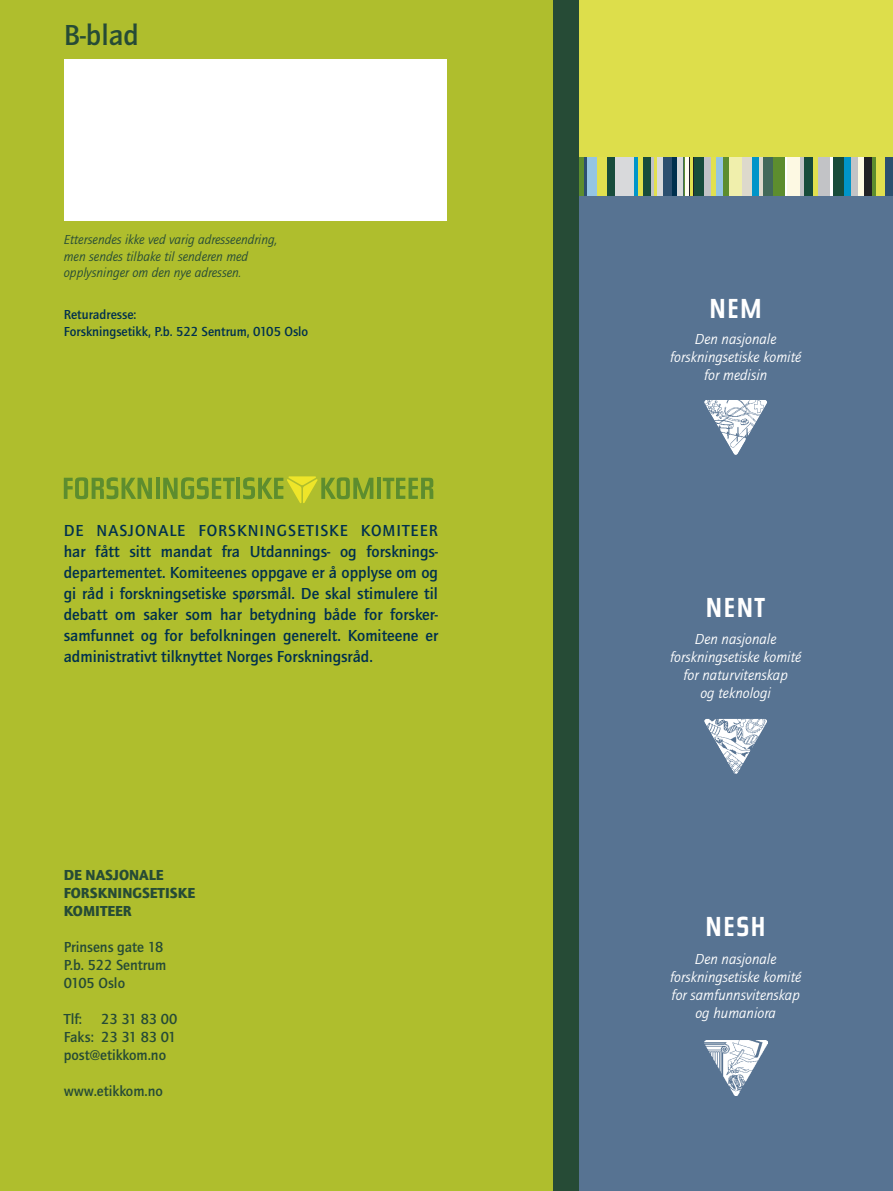
<style>
.page{position:relative;width:893px;height:1191px;background:#fff}
.page>*{position:absolute;margin:0;border:0;box-sizing:border-box;transform-origin:0 0}
.t1{font:700 30px "Quay Itc T";color:#264b36}
.t2{font:700 27px "Steile Futura BQ";letter-spacing:.08em;color:#fff}
.t3{font:700 16.5px/21px "Quay Itc T";color:#00304e;text-align:justify}
.t4{font:italic 15px "Quay Itc T";color:#fff}
.t5{font:700 15px "Quay Itc T";color:#264b36}
.t6{font:900 15px "Quay Itc T";color:#264b36}
.t7{font:italic 13.5px "Quay Itc T";color:#264b36}
.t8{font:700 13.5px "Quay Itc T";color:#00304e}
</style>
<div class="page">
<div style="left:570px;top:181px;width:323px;height:1010px;background:#577392"></div>
<div style="left:571px;top:0;width:322px;height:159px;background:#ddde4b"></div>
<div style="left:0;top:0;width:553px;height:1191px;background:#afbe2d"></div>
<div style="left:64px;top:60px;width:382px;height:161px;background:#fff"></div>
<svg style="left:578px;top:157px;width:6px;height:39px"></svg>
<div style="left:585px;top:157px;width:14px;height:39px;background:#95c5e3"></div>
<hr style="left:584px;top:157px;width:3px;height:39px;background:#2c4f6f">
<div style="left:597px;top:157px;width:9px;height:39px;background:#e1e04f"></div>
<div style="left:606px;top:157px;width:9px;height:39px;background:#184c3b"></div>
<div style="left:615px;top:157px;width:21px;height:39px;background:#d8d9db"></div>
<hr style="left:634px;top:157px;width:4px;height:39px;background:#0095c9">
<div style="left:638px;top:157px;width:5px;height:39px;background:#e1e04f"></div>
<div style="left:643px;top:157px;width:8px;height:39px;background:#184c3b"></div>
<hr style="left:651px;top:157px;width:3px;height:39px;background:#c2c3c6">
<hr style="left:654px;top:157px;width:3px;height:39px;background:#e1e04f">
<div style="left:657px;top:157px;width:6px;height:39px;background:#d8d9db"></div>
<div style="left:663px;top:157px;width:9px;height:39px;background:#2c4f6f"></div>
<div style="left:672px;top:157px;width:5px;height:39px;background:#00304e"></div>
<div style="left:677px;top:157px;width:6px;height:39px;background:#d8d9db"></div>
<hr style="left:683px;top:157px;width:1px;height:39px;background:#42695a">
<hr style="left:684px;top:157px;width:2px;height:39px;background:#5d8d2e">
<hr style="left:686px;top:157px;width:3px;height:39px;background:#fefcf1">
<hr style="left:689px;top:157px;width:1px;height:39px;background:#212125">
<hr style="left:690px;top:157px;width:3px;height:39px;background:#e1e04f">
<hr style="left:693px;top:157px;width:2px;height:39px;background:#212125">
<div style="left:695px;top:157px;width:9px;height:39px;background:#184c3b"></div>
<div style="left:704px;top:157px;width:7px;height:39px;background:#c2c3c6"></div>
<div style="left:711px;top:157px;width:5px;height:39px;background:#e1e04f"></div>
<div style="left:716px;top:157px;width:7px;height:39px;background:#95c5e3"></div>
<div style="left:723px;top:157px;width:6px;height:39px;background:#5d8d2e"></div>
<div style="left:729px;top:157px;width:13px;height:39px;background:#f0efac"></div>
<div style="left:742px;top:157px;width:10px;height:39px;background:#ddd9cc"></div>
<div style="left:752px;top:157px;width:7px;height:39px;background:#0095c9"></div>
<div style="left:759px;top:157px;width:15px;height:39px;background:#42695a"></div>
<div style="left:773px;top:157px;width:15px;height:39px;background:#5d8d2e"></div>
<hr style="left:759px;top:157px;width:3px;height:39px;background:#ddd9cc">
<hr style="left:785px;top:157px;width:3px;height:39px;background:#fff">
<div style="left:788px;top:157px;width:12px;height:39px;background:#fdf9e3"></div>
<hr style="left:800px;top:157px;width:4px;height:39px;background:#c2c3c6">
<div style="left:804px;top:157px;width:9px;height:39px;background:#184c3b"></div>
<div style="left:813px;top:157px;width:5px;height:39px;background:#e1e04f"></div>
<div style="left:818px;top:157px;width:12px;height:39px;background:#c2c3c6"></div>
<hr style="left:830px;top:157px;width:3px;height:39px;background:#fff">
<div style="left:833px;top:157px;width:12px;height:39px;background:#184c3b"></div>
<div style="left:845px;top:157px;width:6px;height:39px;background:#0095c9"></div>
<div style="left:851px;top:157px;width:7px;height:39px;background:#c2c3c6"></div>
<div style="left:858px;top:157px;width:6px;height:39px;background:#fdf9e3"></div>
<div style="left:864px;top:157px;width:8px;height:39px;background:#212125"></div>
<hr style="left:872px;top:157px;width:4px;height:39px;background:#5d8d2e">
<div style="left:876px;top:157px;width:9px;height:39px;background:#e1e04f"></div>
<div style="left:885px;top:157px;width:8px;height:39px;background:#2c4f6f"></div>
<div style="left:553px;top:0;width:25px;height:1191px;background:#264b36"></div>
<img style="left:704px;top:1040px;width:63px;height:55px">
<img style="left:704px;top:719px;width:63px;height:55px">
<img style="left:704px;top:400px;width:63px;height:55px">
<svg style="left:64px;top:477px;width:88px;height:22px;background:#82a32d"></svg>
<hr style="left:156px;top:478px;width:4px;height:21px;background:#5d8d2e">
<svg style="left:163px;top:477px;width:72px;height:22px;background:#85a52d"></svg>
<hr style="left:236px;top:478px;width:4px;height:21px;background:#5d8d2e">
<hr style="left:377px;top:478px;width:4px;height:21px;background:#5d8d2e">
<svg style="left:383px;top:478px;width:50px;height:21px"></svg>
<svg style="left:243px;top:476px;width:130px;height:27px;background:#9db32c"></svg>
<p class="t1" style="left:64px;top:17px;width:77px">B-blad</p>
<p class="t7" style="left:64px;top:232px;width:215px">Ettersendes ikke ved varig adresseendring,</p>
<p class="t7" style="left:64px;top:248px;width:186px">men sendes tilbake til senderen med</p>
<p class="t7" style="left:64px;top:265px;width:179px">opplysninger om den nye adressen.</p>
<p class="t8" style="left:64px;top:307px;width:74px">Returadresse:</p>
<p class="t8" style="left:64px;top:323px;width:246px">Forskningsetikk, P.b. 522 Sentrum, 0105 Oslo</p>
<p class="t3" style="left:64px;top:520px;width:376px">DE NASJONALE FORSKNINGSETISKE KOMITEER har fått sitt mandat fra Utdannings- og forsknings&shy;departementet. Komiteenes oppgave er å opplyse om og gi råd i forskningsetiske spørsmål. De skal stimulere til debatt om saker som har betydning både for forsker&shy;samfunnet og for befolkningen generelt. Komiteene er administrativt tilknyttet Norges Forskningsråd.</p>
<p class="t6" style="left:64px;top:866px;width:101px">DE NASJONALE</p>
<p class="t6" style="left:64px;top:884px;width:133px">FORSKNINGSETISKE</p>
<p class="t6" style="left:64px;top:902px;width:69px">KOMITEER</p>
<p class="t5" style="left:64px;top:938px;width:101px">Prinsens gate 18</p>
<p class="t5" style="left:64px;top:956px;width:104px">P.b. 522 Sentrum</p>
<p class="t5" style="left:64px;top:974px;width:63px">0105 Oslo</p>
<p class="t5" style="left:64px;top:1010px;width:20px">Tlf:</p>
<p class="t5" style="left:101px;top:1010px;width:78px">23 31 83 00</p>
<p class="t5" style="left:64px;top:1028px;width:114px">Faks: 23 31 83 01</p>
<p class="t5" style="left:64px;top:1046px;width:104px">post@etikkom.no</p>
<p class="t5" style="left:64px;top:1082px;width:100px">www.etikkom.no</p>
<p class="t2" style="left:710px;top:293px;width:53px">NEM</p>
<p class="t4" style="left:695px;top:330px;width:83px">Den nasjonale</p>
<p class="t4" style="left:670px;top:348px;width:133px">forskningsetiske komité</p>
<p class="t4" style="left:704px;top:366px;width:65px">for medisin</p>
<p class="t2" style="left:706px;top:591px;width:60px">NENT</p>
<p class="t4" style="left:695px;top:630px;width:83px">Den nasjonale</p>
<p class="t4" style="left:670px;top:648px;width:133px">forskningsetiske komité</p>
<p class="t4" style="left:683px;top:666px;width:106px">for naturvitenskap</p>
<p class="t4" style="left:700px;top:684px;width:72px">og teknologi</p>
<p class="t2" style="left:706px;top:910px;width:61px">NESH</p>
<p class="t4" style="left:695px;top:949px;width:83px">Den nasjonale</p>
<p class="t4" style="left:670px;top:967px;width:133px">forskningsetiske komité</p>
<p class="t4" style="left:671px;top:985px;width:130px">for samfunnsvitenskap</p>
<p class="t4" style="left:695px;top:1003px;width:82px">og humaniora</p>
</div>
